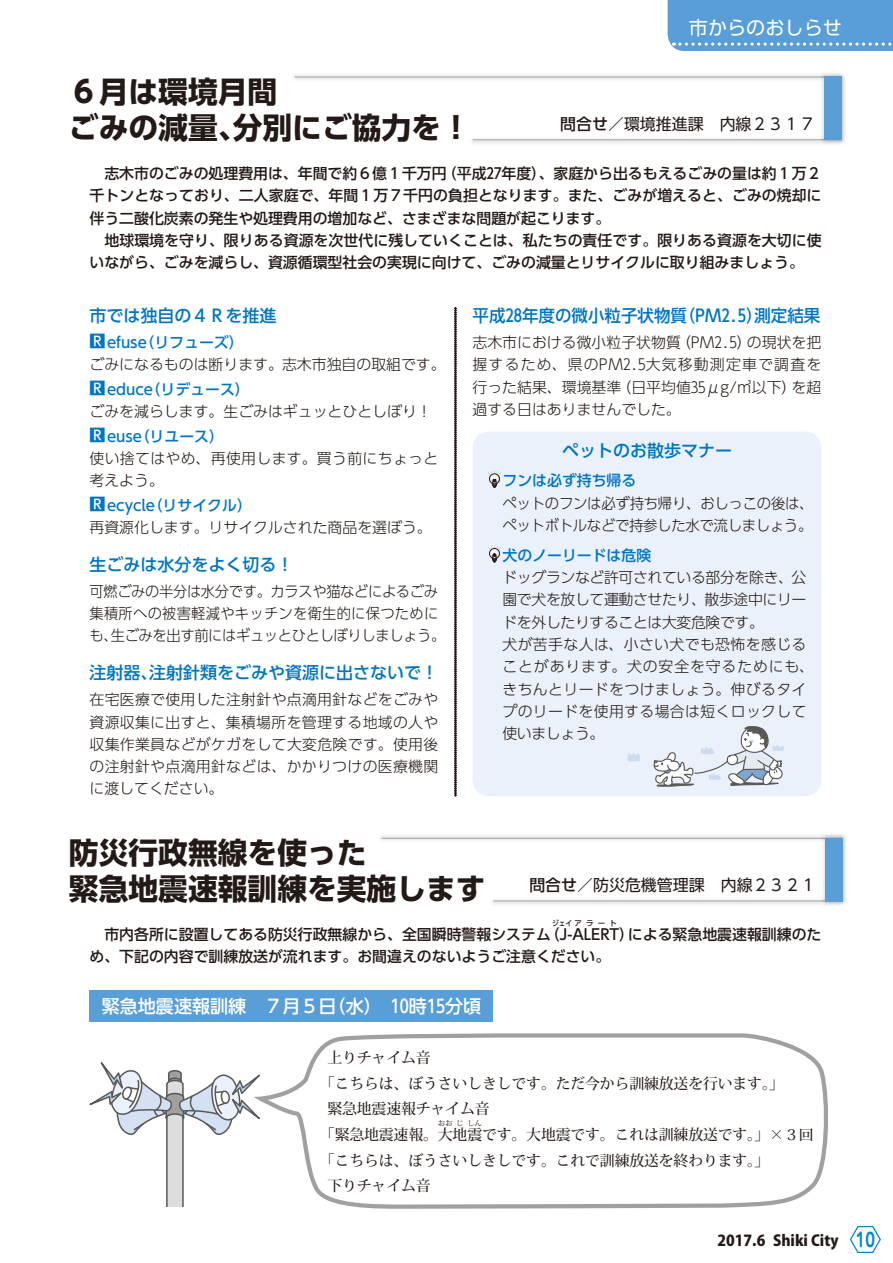
<style>
.page{position:relative;width:893px;height:1263px;background:#fff}
.page>*{position:absolute;margin:0;border:0;box-sizing:border-box;transform-origin:0 0}
.t1{font:29.7px/36.2px "UD Shin Go Pro Bold 90 pv RKSJ H";color:#231916}
.t2{font:19.2px "UD Shin Go Pro Regular 90 pv RKSJ H";color:#fff}
.t3{font:18px "UD Shin Go Pro Medium 90 pv RKSJ H";color:#fff}
.t4{font:16.95px "UD Shin Go Pro Medium 90 pv RKSJ H";color:#0075c2}
.t5{font:15.9px "UD Shin Go Pro Regular 90 pv RKSJ H";color:#231916}
.t6{font:15px "Koz Go Pro Heavy 90 pv RKSJ H";color:#231916}
.t7{font:14.85px/22.4px "UD Shin Go Pro Medium 90 pv RKSJ H";color:#231916}
.t8{font:14.85px/22.4px "UD Shin Go Pro Light 90 pv RKSJ H";color:#231916;text-align:justify}
.t9{font:14.85px/22.4px "UD Shin Go Pro Light 90 pv RKSJ H";letter-spacing:.025em;color:#231916}
.t10{font:14.85px/25.5px "Koz Min Pr 6 N Medium 90 pv RKSJ H";letter-spacing:-.01em;color:#231916}
.t11{font:14.85px/22.4px "UD Shin Go Pro Light 90 pv RKSJ H";letter-spacing:-.025em;color:#231916;scale:.96 1}
.t12{font:14.85px "UD Shin Go Pro Medium 90 pv RKSJ H";color:#0075c2}
.t13{font:14.85px/22.4px "UD Shin Go Pro Light 90 pv RKSJ H";letter-spacing:-.025em;color:#231916}
.t14{font:14.85px/22.4px "UD Shin Go Pro Light 90 pv RKSJ H";letter-spacing:.02em;color:#231916}
.t15{font:7.5px "UD Shin Go Pro Medium 90 pv RKSJ H";letter-spacing:.445em;color:#231916;scale:.9 1}
.t16{font:7.5px "Koz Min Pr 6 N Medium 90 pv RKSJ H";color:#231916}
.s1{font-family:"UD Shin Go Pro Medium 90 pv RKSJ H"}
.s2{font-size:15.9px}
.s3{font-family:"Jun 501 Pro Bold 90 pv RKSJ H";font-size:19.2px;color:#008acd}
</style>
<div class="page">
<svg style="left:849px;top:1225px;width:32px;height:28px"></svg>
<div style="left:668px;top:0;width:225px;height:51px;background:#599ed6"></div>
<div style="left:473px;top:432px;width:348px;height:364px;background:#eaf1fa;border-radius:17px"></div>
<svg style="left:295px;top:77px;width:525px;height:63px"></svg>
<img style="left:820px;top:72px;width:26px;height:73px">
<img style="left:820px;top:77px;width:5px;height:63px">
<div style="left:825px;top:77px;width:17px;height:63px;background:#599ed6"></div>
<svg style="left:260px;top:1033px;width:568px;height:176px"></svg>
<div style="left:90px;top:990px;width:403px;height:32px;background:#599ed6"></div>
<svg style="left:382px;top:838px;width:439px;height:63px"></svg>
<img style="left:821px;top:833px;width:26px;height:73px">
<img style="left:821px;top:838px;width:5px;height:63px">
<div style="left:826px;top:838px;width:17px;height:63px;background:#599ed6"></div>
<svg style="left:90px;top:1062px;width:170px;height:144px"></svg>
<svg style="left:454px;top:307px;width:3px;height:489px"></svg>
<svg style="left:488px;top:471px;width:13px;height:17px"></svg>
<svg style="left:627px;top:752px;width:13px;height:10px"></svg>
<svg style="left:653px;top:726px;width:131px;height:61px"></svg>
<svg style="left:488px;top:545px;width:13px;height:18px"></svg>
<p class="t2" style="left:689px;top:12px;width:155px">市からのおしらせ</p>
<h1 class="t1" style="left:69px;top:73px;width:403px">６月は環境月間<br>ごみの減量、分別にご協力を！</h1>
<p class="t5" style="left:560px;top:111px;width:257px"><span class="s1">問合せ</span>／環境推進課　内線２３１７</p>
<p class="t7" style="left:90px;top:162px;width:734px">　志木市のごみの処理費用は、年間で約６億１千万円（平成27年度）、家庭から出るもえるごみの量は約１万２千トンとなっており、二人家庭で、年間１万７千円の負担となります。また、ごみが増えると、ごみの焼却に伴う二酸化炭素の発生や処理費用の増加など、さまざまな問題が起こります。<br>　地球環境を守り、限りある資源を次世代に残していくことは、私たちの責任です。限りある資源を大切に使いながら、ごみを減らし、資源循環型社会の実現に向けて、ごみの減量とリサイクルに取り組みましょう。</p>
<p class="t4" style="left:90px;top:302px;width:189px">市では独自の４Ｒを推進</p>
<p class="t12" style="left:90px;top:330px;width:156px"><span class="s2">R</span>efuse（リフューズ）</p>
<p class="t8" style="left:89px;top:353px;width:358px">ごみになるものは断ります。志木市独自の取組です。</p>
<p class="t12" style="left:90px;top:377px;width:162px"><span class="s2">R</span>educe（リデュース）</p>
<p class="t8" style="left:89px;top:400px;width:344px">ごみを減らします。生ごみはギュッとひとしぼり！</p>
<p class="t12" style="left:90px;top:424px;width:136px"><span class="s2">R</span>euse（リユース）</p>
<p class="t14" style="left:89px;top:446px;width:350px">使い捨てはやめ、再使用します。買う前にちょっと考えよう。</p>
<p class="t12" style="left:90px;top:493px;width:164px"><span class="s2">R</span>ecycle（リサイクル）</p>
<p class="t8" style="left:89px;top:516px;width:344px">再資源化します。リサイクルされた商品を選ぼう。</p>
<p class="t4" style="left:90px;top:551px;width:206px">生ごみは水分をよく切る！</p>
<p class="t11" style="left:90px;top:579px;width:372px">可燃ごみの半分は水分です。カラスや猫などによるごみ集積所への被害軽減やキッチンを衛生的に保つためにも、生ごみを出す前にはギュッとひとしぼりしましょう。</p>
<p class="t4" style="left:90px;top:659px;width:350px">注射器、注射針類をごみや資源に出さないで！</p>
<p class="t8" style="left:90px;top:688px;width:350px">在宅医療で使用した注射針や点滴用針などをごみや資源収集に出すと、集積場所を管理する地域の人や収集作業員などがケガをして大変危険です。使用後の注射針や点滴用針などは、かかりつけの医療機関に渡してください。</p>
<p class="t4" style="left:472px;top:302px;width:349px">平成28年度の微小粒子状物質（PM2.5）測定結果</p>
<p class="t8" style="left:472px;top:331px;width:350px">志木市における微小粒子状物質（PM2.5）の現状を把握するため、県のPM2.5大気移動測定車で調査を行った結果、環境基準（日平均値35μg/㎥以下）を超過する日はありませんでした。</p>
<p class="t4" style="left:562px;top:437px;width:172px">ペットのお散歩マナー</p>
<p class="t12" style="left:488px;top:468px;width:150px">　フンは必ず持ち帰る</p>
<p class="t13" style="left:502px;top:491px;width:313px">ペットのフンは必ず持ち帰り、おしっこの後は、ペットボトルなどで持参した水で流しましょう。</p>
<p class="t12" style="left:488px;top:543px;width:165px">　犬のノーリードは危険</p>
<p class="t9" style="left:502px;top:566px;width:313px">ドッグランなど許可されている部分を除き、公園で犬を放して運動させたり、散歩途中にリードを外したりすることは大変危険です。<br>犬が苦手な人は、小さい犬でも恐怖を感じることがあります。犬の安全を守るためにも、きちんとリードをつけましょう。伸びるタイプのリードを使用する場合は短くロックして使いましょう。</p>
<h1 class="t1" style="left:69px;top:834px;width:418px">防災行政無線を使った<br>緊急地震速報訓練を実施します</h1>
<p class="t5" style="left:529px;top:872px;width:289px"><span class="s1">問合せ</span>／防災危機管理課 内線２３２１</p>
<p class="t15" style="left:552px;top:917px;width:74px">ジェイアラート</p>
<p class="t7" style="left:89px;top:945px;width:522px">め、下記の内容で訓練放送が流れます。お間違えのないようご注意ください。</p>
<p class="t3" style="left:102px;top:991px;width:381px">緊急地震速報訓練　７月５日（水）　10時15分頃</p>
<p class="t7" style="left:89px;top:923px;width:733px">　市内各所に設置してある防災行政無線から、全国瞬時警報システム（J-ALERT）による緊急地震速報訓練のた</p>
<p class="t10" style="left:327px;top:1045px;width:105px">上りチャイム音</p>
<p class="t10" style="left:320px;top:1071px;width:466px">「こちらは、ぼうさいしきしです。ただ今から訓練放送を行います。」</p>
<p class="t10" style="left:327px;top:1096px;width:164px">緊急地震速報チャイム音</p>
<p class="t10" style="left:320px;top:1122px;width:495px">「緊急地震速報。大地震です。大地震です。これは訓練放送です。」×３回</p>
<p class="t16" style="left:438px;top:1119px;width:16px">おお</p>
<p class="t16" style="left:456px;top:1119px;width:9px">じ</p>
<p class="t16" style="left:467px;top:1119px;width:16px">しん</p>
<p class="t10" style="left:327px;top:1148px;width:443px;text-indent:-7px">「こちらは、ぼうさいしきしです。これで訓練放送を終わります。」下りチャイム音</p>
<p class="t6" style="left:717px;top:1231px;width:159px">2017.6 Shiki City <span class="s3">10</span></p>
</div>
